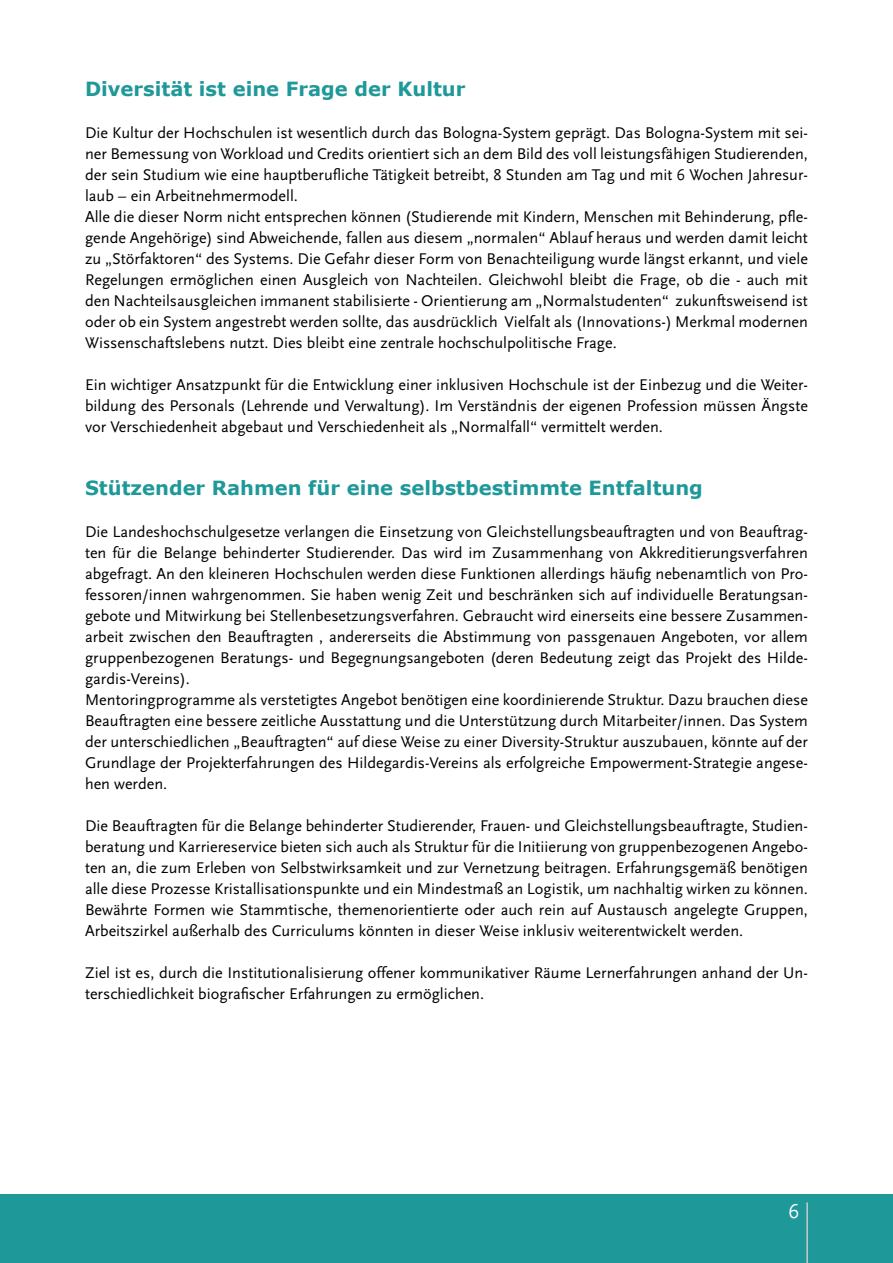
<style>
.page{position:relative;width:893px;height:1263px;background:#fff}
.page>*{position:absolute;margin:0;border:0;box-sizing:border-box;transform-origin:0 0}
.t1{font:21px "Scala Sans";color:#fff}
.Zw-Head{font:700 19.5px "Verdana";color:#1e9898}
.t2{font:16.2px/21px "Scala Sans";color:#000;text-align:justify}
</style>
<div class="page">
<div style="left:0;top:1194px;width:893px;height:69px;background:#1e9898"></div>
<hr style="left:806px;top:1202px;width:2px;height:61px;background:#cacaca">
<p class="Zw-Head" style="left:85px;top:75px;width:382px">Diversität ist eine Frage der Kultur</p>
<p class="t2" style="left:85px;top:123px;width:724px">Die Kultur der Hochschulen ist wesentlich durch das Bologna-System geprägt. Das Bologna-System mit sei&shy;ner Bemessung von Workload und Credits orientiert sich an dem Bild des voll leistungsfähigen Studierenden, der sein Studium wie eine hauptberufliche Tätigkeit betreibt, 8 Stunden am Tag und mit 6 Wochen Jahresur&shy;laub – ein Arbeitnehmermodell.</p>
<p class="t2" style="left:85px;top:207px;width:724px">Alle die dieser Norm nicht entsprechen können (Studierende mit Kindern, Menschen mit Behinderung, pfle&shy;gende Angehörige) sind Abweichende, fallen aus diesem „normalen“ Ablauf heraus und werden damit leicht zu „Störfaktoren“ des Systems. Die Gefahr dieser Form von Benachteiligung wurde längst erkannt, und viele Regelungen ermöglichen einen Ausgleich von Nachteilen. Gleichwohl bleibt die Frage, ob die - auch mit den Nachteilsausgleichen immanent stabilisierte - Orientierung am „Normalstudenten“ zukunftsweisend ist oder ob ein System angestrebt werden sollte, das ausdrücklich Vielfalt als (Innovations-) Merkmal modernen Wissenschaftslebens nutzt. Dies bleibt eine zentrale hochschulpolitische Frage.</p>
<p class="t2" style="left:85px;top:375px;width:724px">Ein wichtiger Ansatzpunkt für die Entwicklung einer inklusiven Hochschule ist der Einbezug und die Weiter&shy;bildung des Personals (Lehrende und Verwaltung). Im Verständnis der eigenen Profession müssen Ängste vor Verschiedenheit abgebaut und Verschiedenheit als „Normalfall“ vermittelt werden.</p>
<p class="Zw-Head" style="left:85px;top:474px;width:619px">Stützender Rahmen für eine selbstbestimmte Entfaltung</p>
<p class="t2" style="left:85px;top:522px;width:724px">Die Landeshochschulgesetze verlangen die Einsetzung von Gleichstellungsbeauftragten und von Beauftrag&shy;ten für die Belange behinderter Studierender. Das wird im Zusammenhang von Akkreditierungsverfahren abgefragt. An den kleineren Hochschulen werden diese Funktionen allerdings häufig nebenamtlich von Pro&shy;fessoren/innen wahrgenommen. Sie haben wenig Zeit und beschränken sich auf individuelle Beratungsan&shy;gebote und Mitwirkung bei Stellenbesetzungsverfahren. Gebraucht wird einerseits eine bessere Zusammen&shy;arbeit zwischen den Beauftragten , andererseits die Abstimmung von passgenauen Angeboten, vor allem gruppenbezogenen Beratungs- und Begegnungsangeboten (deren Bedeutung zeigt das Projekt des Hilde&shy;gardis-Vereins).</p>
<p class="t2" style="left:85px;top:690px;width:724px">Mentoringprogramme als verstetigtes Angebot benötigen eine koordinierende Struktur. Dazu brauchen diese Beauftragten eine bessere zeitliche Ausstattung und die Unterstützung durch Mitarbeiter/innen. Das System der unterschiedlichen „Beauftragten“ auf diese Weise zu einer Diversity-Struktur auszubauen, könnte auf der Grundlage der Projekterfahrungen des Hildegardis-Vereins als erfolgreiche Empowerment-Strategie angese&shy;hen werden.</p>
<p class="t2" style="left:85px;top:816px;width:724px">Die Beauftragten für die Belange behinderter Studierender, Frauen- und Gleichstellungsbeauftragte, Studien&shy;beratung und Karriereservice bieten sich auch als Struktur für die Initiierung von gruppenbezogenen Angebo&shy;ten an, die zum Erleben von Selbstwirksamkeit und zur Vernetzung beitragen. Erfahrungsgemäß benötigen alle diese Prozesse Kristallisationspunkte und ein Mindestmaß an Logistik, um nachhaltig wirken zu können.<br>Bewährte Formen wie Stammtische, themenorientierte oder auch rein auf Austausch angelegte Gruppen, Arbeitszirkel außerhalb des Curriculums könnten in dieser Weise inklusiv weiterentwickelt werden.</p>
<p class="t2" style="left:85px;top:963px;width:724px">Ziel ist es, durch die Institutionalisierung offener kommunikativer Räume Lernerfahrungen anhand der Un&shy;terschiedlichkeit biografischer Erfahrungen zu ermöglichen.</p>
<p class="t1" style="left:788px;top:1200px;width:13px">6</p>
</div>
